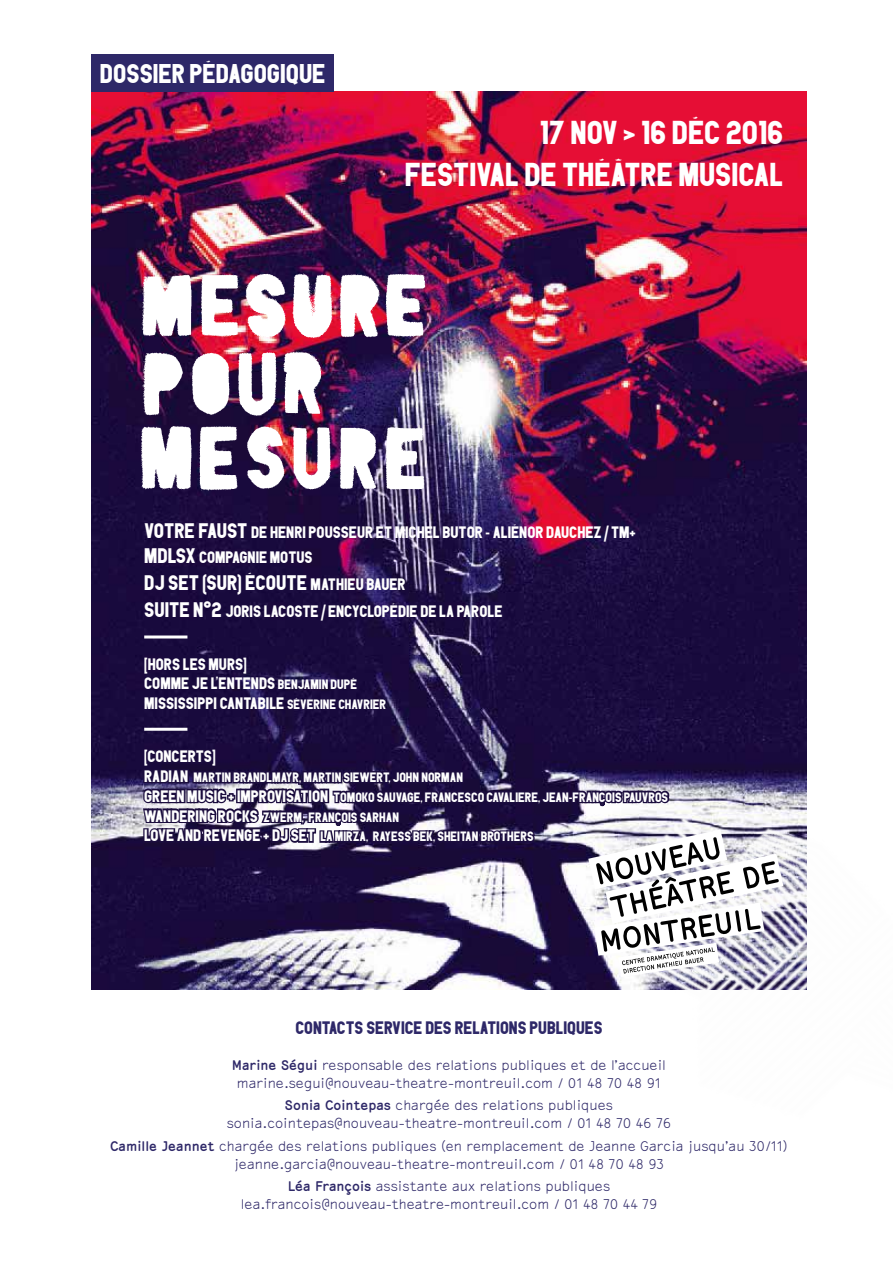
<style>
.page{position:relative;width:893px;height:1263px;background:#fff}
.page>*{position:absolute;margin:0;border:0;box-sizing:border-box;transform-origin:0 0}
.t1{font:33px/41.7px "PDU";color:#fff;text-align:right}
.t2{font:27px "PDU";color:#fff}
.t3{font:21px "PDU";color:#fff}
.t4{font:18px "PDU";color:#2e2868}
.t5{font:16.5px/19.8px "PDU";color:#fff}
.t6{font:300 15px/18px "Recibo";color:#2e2868;text-align:center}
.t7{font:13.5px/19.8px "PDU";color:#fff}
.s1{font-size:21px}
.s2{font-size:16.5px}
.s3{font-size:13.5px}
.s4{font-weight:700}
</style>
<div class="page">
<img style="left:91px;top:91px;width:715px;height:898px">
<img style="left:138px;top:351px;width:190px;height:70px">
<img style="left:134px;top:424px;width:294px;height:70px">
<img style="left:105px;top:272px;width:353px;height:69px">
<hr style="left:144px;top:728px;width:43px;height:3px;background:#fff">
<hr style="left:144px;top:635px;width:43px;height:3px;background:#fff">
<img style="left:537px;top:734px;width:270px;height:256px">
<svg style="left:141px;top:741px;width:642px;height:236px"></svg>
<div style="left:91px;top:54px;width:243px;height:37px;background:#2e2868"></div>
<h2 class="t2" style="left:100px;top:54px;width:227px">DOSSIER PÉDAGOGIQUE</h2>
<h1 class="t1" style="left:405px;top:112px;width:380px">17 NOV &gt; 16 DÉC 2016<br>FESTIVAL DE THÉÂTRE MUSICAL</h1>
<p class="t5" style="left:144px;top:519px;width:493px;line-height:25.2px"><span class="s1">VOTRE FAUST</span> DE HENRI POUSSEUR ET MICHEL BUTOR - ALIÉNOR DAUCHEZ / TM+<br><span class="s1">MDLSX</span> COMPAGNIE MOTUS</p>
<h3 class="t3" style="left:144px;top:568px;width:263px">DJ SET (SUR) ÉCOUTE <span class="s2">MATHIEU BAUER</span></h3>
<p class="t5" style="left:144px;top:601px;width:360px"><span class="s1">SUITE N°2</span> JORIS LACOSTE / ENCYCLOPÉDIE DE LA PAROLE</p>
<p class="t5" style="left:144px;top:654px;width:243px">[HORS LES MURS]<br>COMME JE L’ENTENDS <span class="s3">BENJAMIN DUPÉ<br></span>MISSISSIPPI CANTABILE <span class="s3">SÉVERINE CHAVRIER</span></p>
<p class="t5" style="left:144px;top:746px;width:73px">[CONCERTS]</p>
<p class="t7" style="left:144px;top:767px;width:525px"><span class="s2">RADIAN</span> MARTIN BRANDLMAYR, MARTIN SIEWERT, JOHN NORMAN<br><span class="s2">GREEN MUSIC + IMPROVISATION</span> TOMOKO SAUVAGE, FRANCESCO CAVALIERE, JEAN-FRANÇOIS PAUVROS <span class="s2">WANDERING ROCKS</span> ZWERM, FRANÇOIS SARHAN<br><span class="s2">LOVE AND REVENGE + DJ SET</span> LA MIRZA, RAYESS BEK, SHEITAN BROTHERS</p>
<p class="t4" style="left:295px;top:1015px;width:309px">CONTACTS SERVICE DES RELATIONS PUBLIQUES</p>
<p class="t6" style="left:232px;top:1056px;width:436px"><span class="s4">Marine Ségui</span> responsable des relations publiques et de l’accueil marine.segui@nouveau-theatre-montreuil.com / 01 48 70 48 91</p>
<p class="t6" style="left:227px;top:1097px;width:446px"><span class="s4">Sonia Cointepas</span> chargée des relations publiques sonia.cointepas@nouveau-theatre-montreuil.com / 01 48 70 46 76</p>
<p class="t6" style="left:110px;top:1137px;width:679px"><span class="s4">Camille Jeannet</span> chargée des relations publiques (en remplacement de Jeanne Garcia jusqu’au 30/11) jeanne.garcia@nouveau-theatre-montreuil.com / 01 48 70 48 93</p>
<p class="t6" style="left:241px;top:1177px;width:418px"><span class="s4">Léa François</span> assistante aux relations publiques lea.francois@nouveau-theatre-montreuil.com / 01 48 70 44 79</p>
</div>
